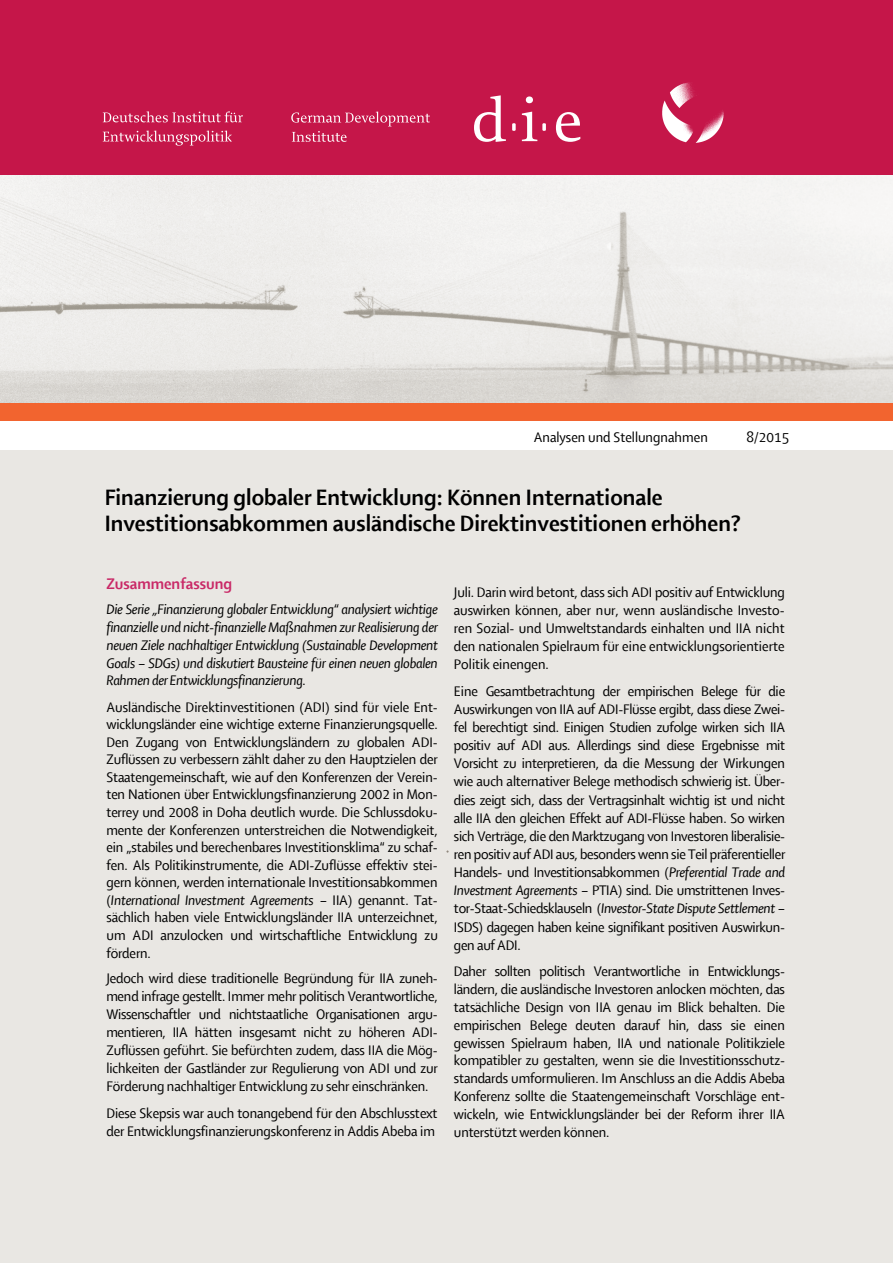
<style>
.page{position:relative;width:893px;height:1263px;background:#fff}
.page>*{position:absolute;margin:0;border:0;box-sizing:border-box;transform-origin:0 0}
.t1{font:700 24px/26.1px "Shaker R";color:#000}
.t2{font:700 16.5px "Shaker R";color:#c92967}
.t3{font:15px/18.1px "Shaker R";letter-spacing:-.01em;color:#000;text-align:justify}
.t4{font:italic 15px/17.7px "Shaker R";letter-spacing:-.02em;color:#000;text-align:justify}
.s1{font-style:italic}
</style>
<div class="page">
<img style="left:0;top:174px;width:893px;height:230px">
<div style="left:0;top:451px;width:893px;height:812px;background:#e9e7e3"></div>
<div style="left:0;top:0;width:893px;height:174px;background:#c51649"></div>
<svg style="left:512px;top:123px;width:4px;height:8px"></svg>
<svg style="left:474px;top:95px;width:32px;height:47px"></svg>
<svg style="left:522px;top:96px;width:24px;height:45px"></svg>
<svg style="left:556px;top:112px;width:24px;height:30px"></svg>
<svg style="left:103px;top:111px;width:140px;height:11px"></svg>
<svg style="left:103px;top:131px;width:129px;height:15px"></svg>
<svg style="left:291px;top:112px;width:139px;height:30px"></svg>
<img style="left:663px;top:83px;width:60px;height:60px">
<div style="left:0;top:404px;width:893px;height:17px;background:#f2642f"></div>
<p class="t3" style="left:534px;top:428px;width:176px">Analysen und Stellungnahmen</p>
<p class="t3" style="left:746px;top:428px;width:44px">8/2015</p>
<h1 class="t1" style="left:105px;top:485px;width:637px">Finanzierung globaler Entwicklung: Können Internationale<br>Investitionsabkommen ausländische Direktinvestitionen erhöhen?</h1>
<p class="t2" style="left:106px;top:575px;width:127px">Zusammenfassung</p>
<p class="t4" style="left:106px;top:601px;width:333px">Die Serie „Finanzierung globaler Entwicklung“ analysiert wichtige finanzielle und nicht-finanzielle Maßnahmen zur Realisierung der neuen Ziele nachhaltiger Entwicklung (Sustainable Development Goals – SDGs) und diskutiert Bausteine für einen neuen globalen Rahmen der Entwicklungsfinanzierung.</p>
<p class="t3" style="left:106px;top:698px;width:333px;line-height:17.5px">Ausländische Direktinvestitionen (ADI) sind für viele Ent&shy;wicklungsländer eine wichtige externe Finanzierungsquelle.<br>Den Zugang von Entwicklungsländern zu globalen ADI-Zuflüssen zu verbessern zählt daher zu den Hauptzielen der Staatengemeinschaft, wie auf den Konferenzen der Verein&shy;ten Nationen über Entwicklungsfinanzierung 2002 in Mon&shy;terrey und 2008 in Doha deutlich wurde. Die Schlussdoku&shy;mente der Konferenzen unterstreichen die Notwendigkeit, ein „stabiles und berechenbares Investitionsklima“ zu schaf&shy;fen. Als Politikinstrumente, die ADI-Zuflüsse effektiv stei&shy;gern können, werden internationale Investitionsabkommen (<span class="s1">International Investment Agreements</span> – IIA) genannt. Tat&shy;sächlich haben viele Entwicklungsländer IIA unterzeichnet, um ADI anzulocken und wirtschaftliche Entwicklung zu fördern.</p>
<p class="t3" style="left:106px;top:969px;width:333px">Jedoch wird diese traditionelle Begründung für IIA zuneh&shy;mend infrage gestellt. Immer mehr politisch Verantwortliche, Wissenschaftler und nichtstaatliche Organisationen argu&shy;mentieren, IIA hätten insgesamt nicht zu höheren ADI-Zuflüssen geführt. Sie befürchten zudem, dass IIA die Mög&shy;lichkeiten der Gastländer zur Regulierung von ADI und zur Förderung nachhaltiger Entwicklung zu sehr einschränken.</p>
<p class="t3" style="left:106px;top:1104px;width:333px">Diese Skepsis war auch tonangebend für den Abschlusstext der Entwicklungsfinanzierungskonferenz in Addis Abeba im</p>
<p class="t3" style="left:454px;top:583px;width:332px">Juli. Darin wird betont, dass sich ADI positiv auf Entwicklung auswirken können, aber nur, wenn ausländische Investo&shy;ren Sozial- und Umweltstandards einhalten und IIA nicht den nationalen Spielraum für eine entwicklungsorientierte Politik einengen.</p>
<p class="t3" style="left:454px;top:682px;width:333px">Eine Gesamtbetrachtung der empirischen Belege für die Auswirkungen von IIA auf ADI-Flüsse ergibt, dass diese Zwei&shy;fel berechtigt sind. Einigen Studien zufolge wirken sich IIA positiv auf ADI aus. Allerdings sind diese Ergebnisse mit Vorsicht zu interpretieren, da die Messung der Wirkungen wie auch alternativer Belege methodisch schwierig ist. Über&shy;dies zeigt sich, dass der Vertragsinhalt wichtig ist und nicht alle IIA den gleichen Effekt auf ADI-Flüsse haben. So wirken sich Verträge, die den Marktzugang von Investoren liberalisie&shy;ren positiv auf ADI aus, besonders wenn sie Teil präferentieller Handels- und Investitionsabkommen (<span class="s1">Preferential Trade and Investment Agreements</span> – PTIA) sind. Die umstrittenen Inves&shy;tor-Staat-Schiedsklauseln (<span class="s1">Investor-State Dispute Settlement</span> – ISDS) dagegen haben keine signifikant positiven Auswirkun&shy;gen auf ADI.</p>
<p class="t3" style="left:454px;top:963px;width:333px">Daher sollten politisch Verantwortliche in Entwicklungs&shy;ländern, die ausländische Investoren anlocken möchten, das tatsächliche Design von IIA genau im Blick behalten. Die empirischen Belege deuten darauf hin, dass sie einen gewissen Spielraum haben, IIA und nationale Politikziele kompatibler zu gestalten, wenn sie die Investitionsschutz&shy;standards umformulieren. Im Anschluss an die Addis Abeba Konferenz sollte die Staatengemeinschaft Vorschläge ent&shy;wickeln, wie Entwicklungsländer bei der Reform ihrer IIA unterstützt werden können.</p>
</div>
